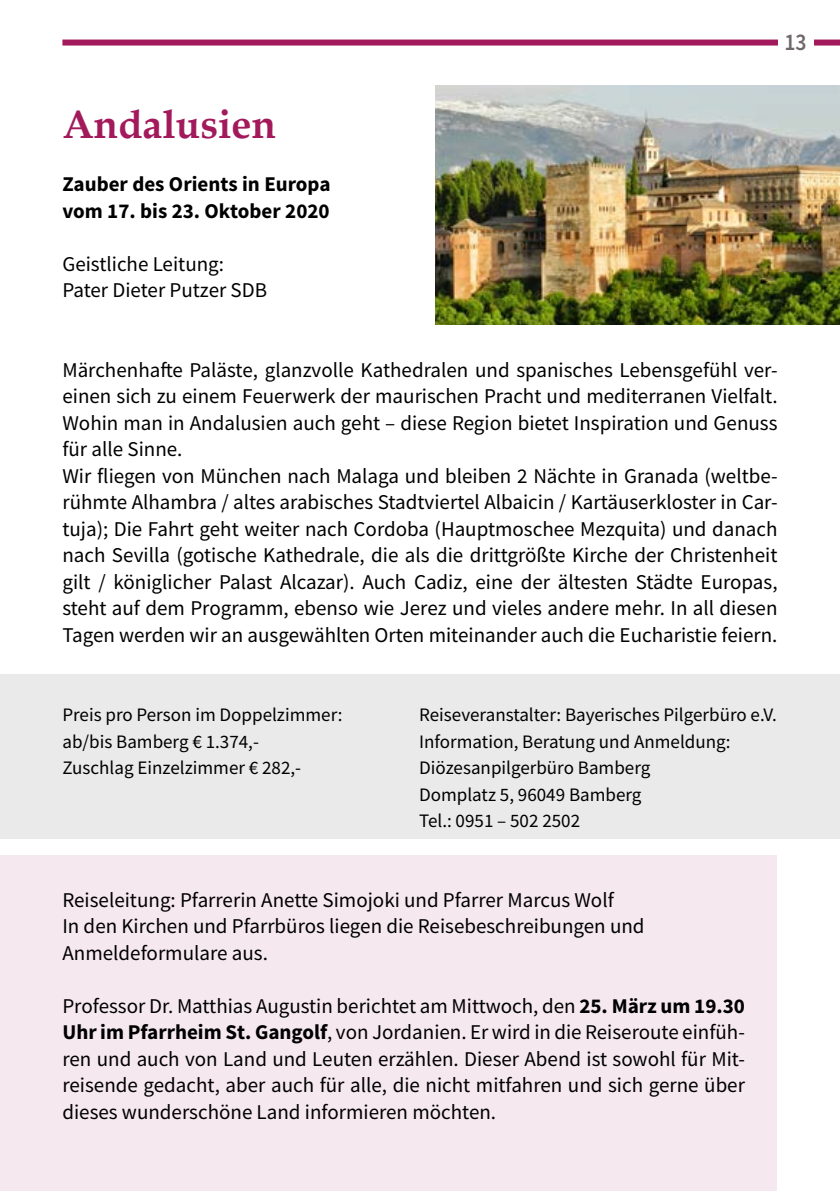
<style>
.page{position:relative;width:840px;height:1191px;background:#fff}
.page>*{position:absolute;margin:0;border:0;box-sizing:border-box;transform-origin:0 0}
.t1{font:700 40px "Book Antiqua";color:#a21a5b}
.t2{font:600 24px "Source Sans Pro";color:#6e686b;scale:.9 1}
.t3{font:21px/26.6px "Source Sans Pro";color:#000}
.t4{font:700 21px/26.6px "Source Sans Pro";color:#000}
.t5{font:19px/26.6px "Source Sans Pro";color:#000}
.s1{font-weight:700}
</style>
<div class="page">
<div style="left:62px;top:40px;width:777px;height:6px;background:#a21a5b"></div>
<div style="left:777px;top:17px;width:36px;height:51px;background:#fff"></div>
<div style="left:0;top:855px;width:776px;height:336px;background:#f5e8ee"></div>
<div style="left:0;top:674px;width:839px;height:165px;background:#eaeaeb"></div>
<img style="left:435px;top:85px;width:404px;height:240px">
<h1 class="t1" style="left:62px;top:101px;width:215px">Andalusien</h1>
<p class="t4" style="left:62px;top:172px;width:269px">Zauber des Orients in Europa vom 17. bis 23. Oktober 2020</p>
<p class="t3" style="left:62px;top:250px;width:206px">Geistliche Leitung:<br>Pater Dieter Putzer SDB</p>
<p class="t2" style="left:783px;top:27px;width:26px">13</p>
<p class="t3" style="left:62px;top:356px;width:716px">Märchenhafte Paläste, glanzvolle Kathedralen und spanisches Lebensgefühl ver&shy;einen sich zu einem Feuerwerk der maurischen Pracht und mediterranen Vielfalt.<br>Wohin man in Andalusien auch geht – diese Region bietet Inspiration und Genuss für alle Sinne.<br>Wir fliegen von München nach Malaga und bleiben 2 Nächte in Granada (weltbe&shy;rühmte Alhambra / altes arabisches Stadtviertel Albaicin / Kartäuserkloster in Car&shy;tuja); Die Fahrt geht weiter nach Cordoba (Hauptmoschee Mezquita) und danach nach Sevilla (gotische Kathedrale, die als die drittgrößte Kirche der Christenheit gilt / königlicher Palast Alcazar). Auch Cadiz, eine der ältesten Städte Europas, steht auf dem Programm, ebenso wie Jerez und vieles andere mehr. In all diesen Tagen werden wir an ausgewählten Orten miteinander auch die Eucharistie feiern.</p>
<p class="t5" style="left:62px;top:701px;width:281px">Preis pro Person im Doppelzimmer: ab/bis Bamberg € 1.374,-<br>Zuschlag Einzelzimmer € 282,-</p>
<p class="t5" style="left:419px;top:701px;width:359px">Reiseveranstalter: Bayerisches Pilgerbüro e.V.<br>Information, Beratung und Anmeldung:<br>Diözesanpilgerbüro Bamberg<br>Domplatz 5, 96049 Bamberg<br>Tel.: 0951 – 502 2502</p>
<p class="t3" style="left:62px;top:886px;width:583px">Reiseleitung: Pfarrerin Anette Simojoki und Pfarrer Marcus Wolf<br>In den Kirchen und Pfarrbüros liegen die Reisebeschreibungen und<br>Anmeldeformulare aus.</p>
<p class="t3" style="left:62px;top:992px;width:683px;text-align:justify">Professor Dr. Matthias Augustin berichtet am Mittwoch, den <span class="s1">25. März um 19.30<br>Uhr im Pfarrheim St. Gangolf</span>, von Jordanien. Er wird in die Reiseroute einfüh&shy;ren und auch von Land und Leuten erzählen. Dieser Abend ist sowohl für Mit&shy;reisende gedacht, aber auch für alle, die nicht mitfahren und sich gerne über dieses wunderschöne Land informieren möchten.</p>
</div>
